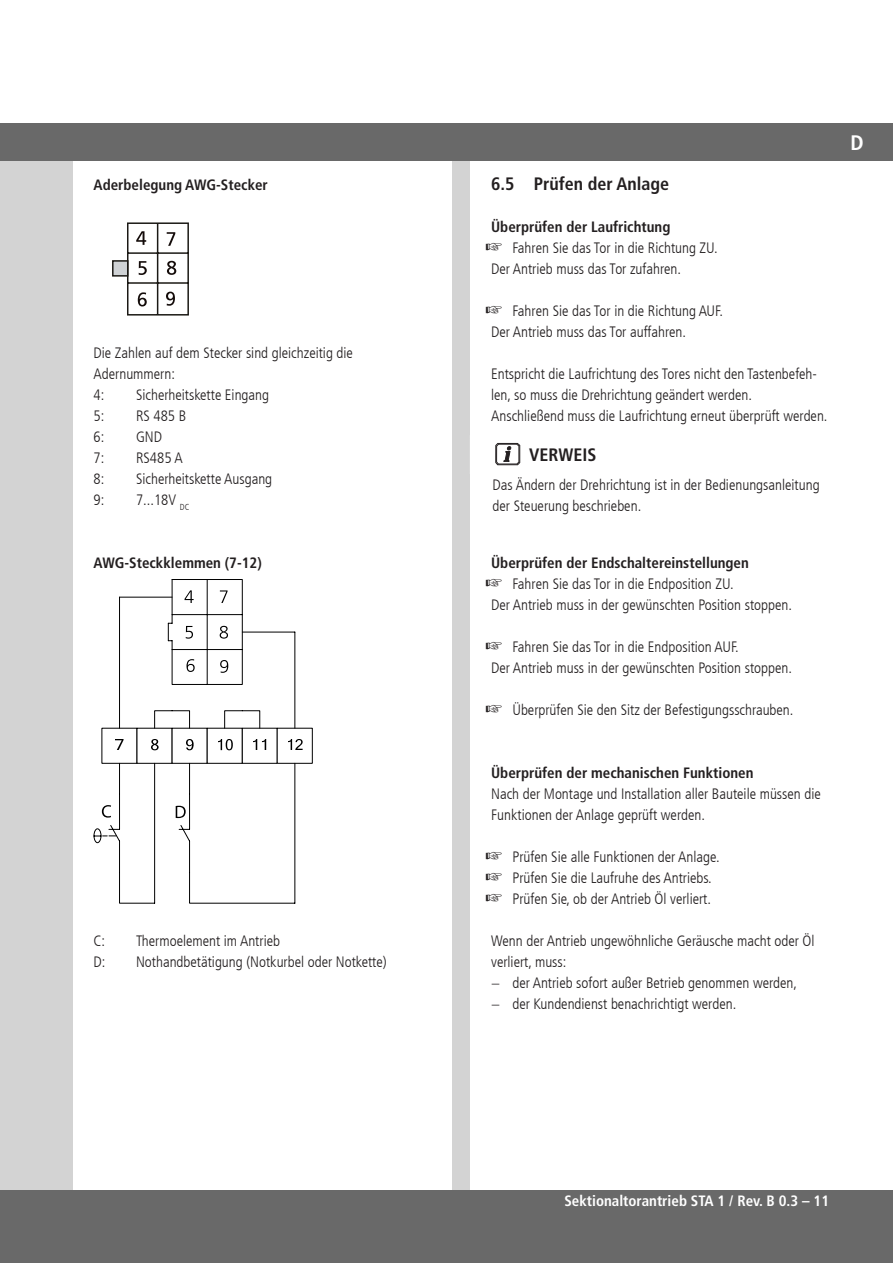
<style>
.page{position:relative;width:893px;height:1263px;background:#fff}
.page>*{position:absolute;margin:0;border:0;box-sizing:border-box;transform-origin:0 0}
.t1{font:700 condensed 21px "Frutiger LT Com";color:#fff}
.t2{font:700 condensed 18px "Frutiger LT Com";color:#231f20}
.MFZ-Fliestext__10_pt{font:300 condensed 15px/21px "Frutiger LT Com";color:#231f20}
.MFZ-Fliestext_fett{font:700 condensed 15px "Frutiger LT Com";color:#231f20}
.t3{font:700 condensed 15px "Frutiger LT Com";color:#fff}
</style>
<div class="page">
<div style="left:850px;top:123px;width:43px;height:38px;background:#696969"></div>
<div style="left:453px;top:159px;width:17px;height:1033px;background:#d3d3d3"></div>
<div style="left:0;top:161px;width:72px;height:1031px;background:#d3d3d3"></div>
<div style="left:0;top:123px;width:850px;height:38px;background:#696969"></div>
<div style="left:0;top:1191px;width:893px;height:72px;background:#696969"></div>
<div style="left:113px;top:261px;width:15px;height:15px;background:#cfd2d5"></div>
<div style="left:112px;top:260px;width:16px;height:17px;border:2px solid #1b1915"></div>
<svg style="left:126px;top:222px;width:63px;height:94px"></svg>
<div style="left:277px;top:728px;width:36px;height:36px;border:1px solid #000"></div>
<img style="left:296px;top:739px;width:7px;height:25px">
<hr style="left:119px;top:597px;width:1px;height:131px;background:#000">
<hr style="left:120px;top:597px;width:52px;height:1px;background:#000">
<hr style="left:242px;top:632px;width:53px;height:1px;background:#000">
<hr style="left:294px;top:632px;width:1px;height:96px;background:#000">
<svg style="left:167px;top:579px;width:76px;height:106px"></svg>
<svg style="left:94px;top:710px;width:202px;height:194px"></svg>
<svg style="left:495px;top:443px;width:25px;height:22px"></svg>
<p class="MFZ-Fliestext_fett" style="left:94px;top:175px;width:176px">Aderbelegung AWG-Stecker</p>
<p class="MFZ-Fliestext__10_pt" style="left:94px;top:342px;width:261px">Die Zahlen auf dem Stecker sind gleichzeitig die<br>Adernummern:</p>
<p class="MFZ-Fliestext__10_pt" style="left:94px;top:384px;width:12px">4:</p>
<p class="MFZ-Fliestext__10_pt" style="left:136px;top:384px;width:135px">Sicherheitskette Eingang</p>
<p class="MFZ-Fliestext__10_pt" style="left:94px;top:405px;width:12px">5:</p>
<p class="MFZ-Fliestext__10_pt" style="left:136px;top:405px;width:52px">RS 485 B</p>
<p class="MFZ-Fliestext__10_pt" style="left:94px;top:426px;width:12px">6:</p>
<p class="MFZ-Fliestext__10_pt" style="left:136px;top:426px;width:28px">GND</p>
<p class="MFZ-Fliestext__10_pt" style="left:94px;top:447px;width:12px">7:</p>
<p class="MFZ-Fliestext__10_pt" style="left:136px;top:447px;width:48px">RS485 A</p>
<p class="MFZ-Fliestext__10_pt" style="left:94px;top:468px;width:12px">8:</p>
<p class="MFZ-Fliestext__10_pt" style="left:136px;top:468px;width:138px">Sicherheitskette Ausgang</p>
<p class="MFZ-Fliestext__10_pt" style="left:94px;top:489px;width:12px">9:</p>
<p class="MFZ-Fliestext__10_pt" style="left:136px;top:489px;width:55px">7...18V <sub>DC</sub></p>
<p class="MFZ-Fliestext_fett" style="left:94px;top:553px;width:170px">AWG-Steckklemmen (7-12)</p>
<p class="MFZ-Fliestext__10_pt" style="left:94px;top:930px;width:13px">C:</p>
<p class="MFZ-Fliestext__10_pt" style="left:136px;top:930px;width:145px">Thermoelement im Antrieb</p>
<p class="MFZ-Fliestext__10_pt" style="left:94px;top:951px;width:13px">D:</p>
<p class="MFZ-Fliestext__10_pt" style="left:136px;top:951px;width:252px">Nothandbetätigung (Notkurbel oder Notkette)</p>
<p class="t2" style="left:491px;top:173px;width:179px">6.5 Prüfen der Anlage</p>
<p class="MFZ-Fliestext_fett" style="left:491px;top:217px;width:181px">Überprüfen der Laufrichtung</p>
<p class="MFZ-Fliestext__10_pt" style="left:512px;top:237px;width:207px">Fahren Sie das Tor in die Richtung ZU.</p>
<p class="MFZ-Fliestext__10_pt" style="left:491px;top:258px;width:192px">Der Antrieb muss das Tor zufahren.</p>
<p class="MFZ-Fliestext__10_pt" style="left:512px;top:300px;width:212px">Fahren Sie das Tor in die Richtung AUF.</p>
<p class="MFZ-Fliestext__10_pt" style="left:491px;top:321px;width:196px">Der Antrieb muss das Tor auffahren.</p>
<p class="MFZ-Fliestext__10_pt" style="left:491px;top:363px;width:338px">Entspricht die Laufrichtung des Tores nicht den Tastenbefeh&shy;len, so muss die Drehrichtung geändert werden.<br>Anschließend muss die Laufrichtung erneut überprüft werden.</p>
<p class="t2" style="left:529px;top:444px;width:69px">VERWEIS</p>
<p class="MFZ-Fliestext__10_pt" style="left:493px;top:474px;width:328px">Das Ändern der Drehrichtung ist in der Bedienungsanleitung der Steuerung beschrieben.</p>
<p class="MFZ-Fliestext_fett" style="left:491px;top:553px;width:259px">Überprüfen der Endschaltereinstellungen</p>
<p class="MFZ-Fliestext__10_pt" style="left:512px;top:573px;width:223px">Fahren Sie das Tor in die Endposition ZU.</p>
<p class="MFZ-Fliestext__10_pt" style="left:491px;top:594px;width:302px">Der Antrieb muss in der gewünschten Position stoppen.</p>
<p class="MFZ-Fliestext__10_pt" style="left:512px;top:636px;width:228px">Fahren Sie das Tor in die Endposition AUF.</p>
<p class="MFZ-Fliestext__10_pt" style="left:491px;top:657px;width:302px">Der Antrieb muss in der gewünschten Position stoppen.</p>
<p class="MFZ-Fliestext__10_pt" style="left:512px;top:699px;width:283px">Überprüfen Sie den Sitz der Befestigungsschrauben.</p>
<p class="MFZ-Fliestext_fett" style="left:491px;top:763px;width:264px">Überprüfen der mechanischen Funktionen</p>
<p class="MFZ-Fliestext__10_pt" style="left:491px;top:783px;width:331px">Nach der Montage und Installation aller Bauteile müssen die<br>Funktionen der Anlage geprüft werden.</p>
<p class="MFZ-Fliestext__10_pt" style="left:512px;top:846px;width:209px">Prüfen Sie alle Funktionen der Anlage.</p>
<p class="MFZ-Fliestext__10_pt" style="left:512px;top:867px;width:201px">Prüfen Sie die Laufruhe des Antriebs.</p>
<p class="MFZ-Fliestext__10_pt" style="left:512px;top:888px;width:200px">Prüfen Sie, ob der Antrieb Öl verliert.</p>
<p class="MFZ-Fliestext__10_pt" style="left:491px;top:930px;width:325px">Wenn der Antrieb ungewöhnliche Geräusche macht oder Öl verliert, muss:</p>
<p class="MFZ-Fliestext__10_pt" style="left:491px;top:972px;width:308px">− der Antrieb sofort außer Betrieb genommen werden,</p>
<p class="MFZ-Fliestext__10_pt" style="left:491px;top:993px;width:247px">− der Kundendienst benachrichtigt werden.</p>
<h1 class="t1" style="left:850px;top:130px;width:15px">D</h1>
<p class="t3" style="left:564px;top:1192px;width:266px">Sektionaltorantrieb STA 1 / Rev. B 0.3 – 11</p>
</div>
